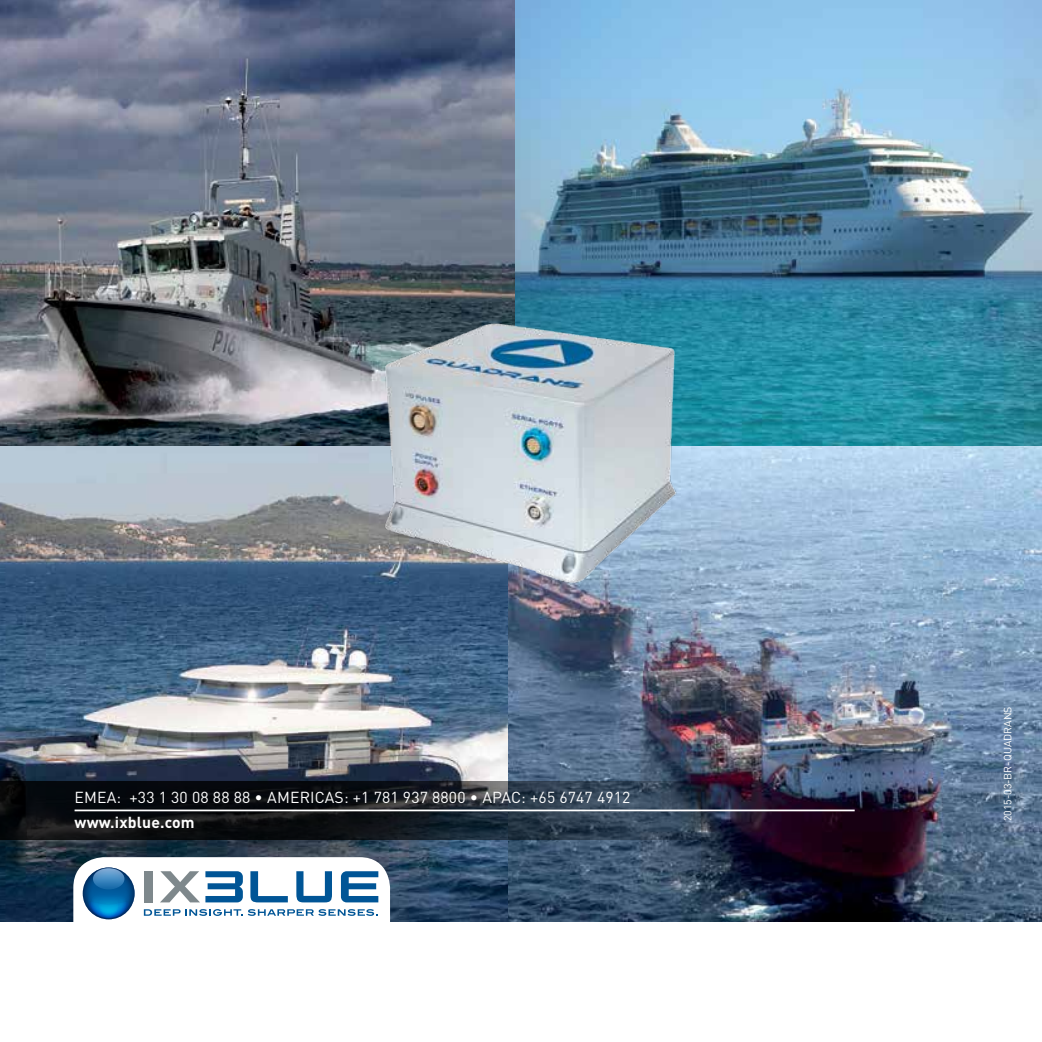
<style>
.page{position:relative;width:1042px;height:1042px;background:#fff}
.page>*{position:absolute;margin:0;border:0;box-sizing:border-box;transform-origin:0 0}
.t1{font:15.75px "DIN";letter-spacing:.01em;color:#fff}
.t2{font:700 15.75px "DIN";letter-spacing:.01em;color:#fff}
.t3{font:10.5px "DIN";color:#fff}
</style>
<div class="page">
<img style="left:508px;top:446px;width:533px;height:476px">
<img style="left:0;top:446px;width:508px;height:476px">
<img style="left:1041px;top:446px;width:1px;height:476px">
<hr style="left:1041px;top:719px;width:1px;height:110px;background:#000">
<svg style="left:0;top:781px;width:769px;height:59px"></svg>
<div style="left:73px;top:857px;width:317px;height:105px;background:#fff;border-radius:30px"></div>
<svg style="left:341px;top:871px;width:37px;height:31px"></svg>
<svg style="left:250px;top:871px;width:38px;height:31px"></svg>
<svg style="left:296px;top:871px;width:36px;height:31px"></svg>
<div style="left:144px;top:871px;width:8px;height:31px;background:#7e888c"></div>
<svg style="left:160px;top:871px;width:83px;height:31px"></svg>
<svg style="left:144px;top:909px;width:233px;height:7px"></svg>
<svg style="left:83px;top:867px;width:52px;height:52px"></svg>
<svg style="left:87px;top:868px;width:43px;height:50px"></svg>
<hr style="left:75px;top:809px;width:779px;height:2px;background:#fff">
<img style="left:515px;top:0;width:527px;height:446px">
<img style="left:0;top:0;width:515px;height:446px">
<img style="left:372px;top:307px;width:319px;height:287px">
<p class="t1" style="left:75px;top:787px;width:557px">EMEA: +33 1 30 08 88 88 • AMERICAS: +1 781 937 8800 • APAC: +65 6747 4912</p>
<p class="t2" style="left:75px;top:811px;width:122px">www.ixblue.com</p>
<p class="t3" style="left:1001px;top:821px;width:116px;rotate:-90deg">2015-03-BR-QUADRANS</p>
</div>
